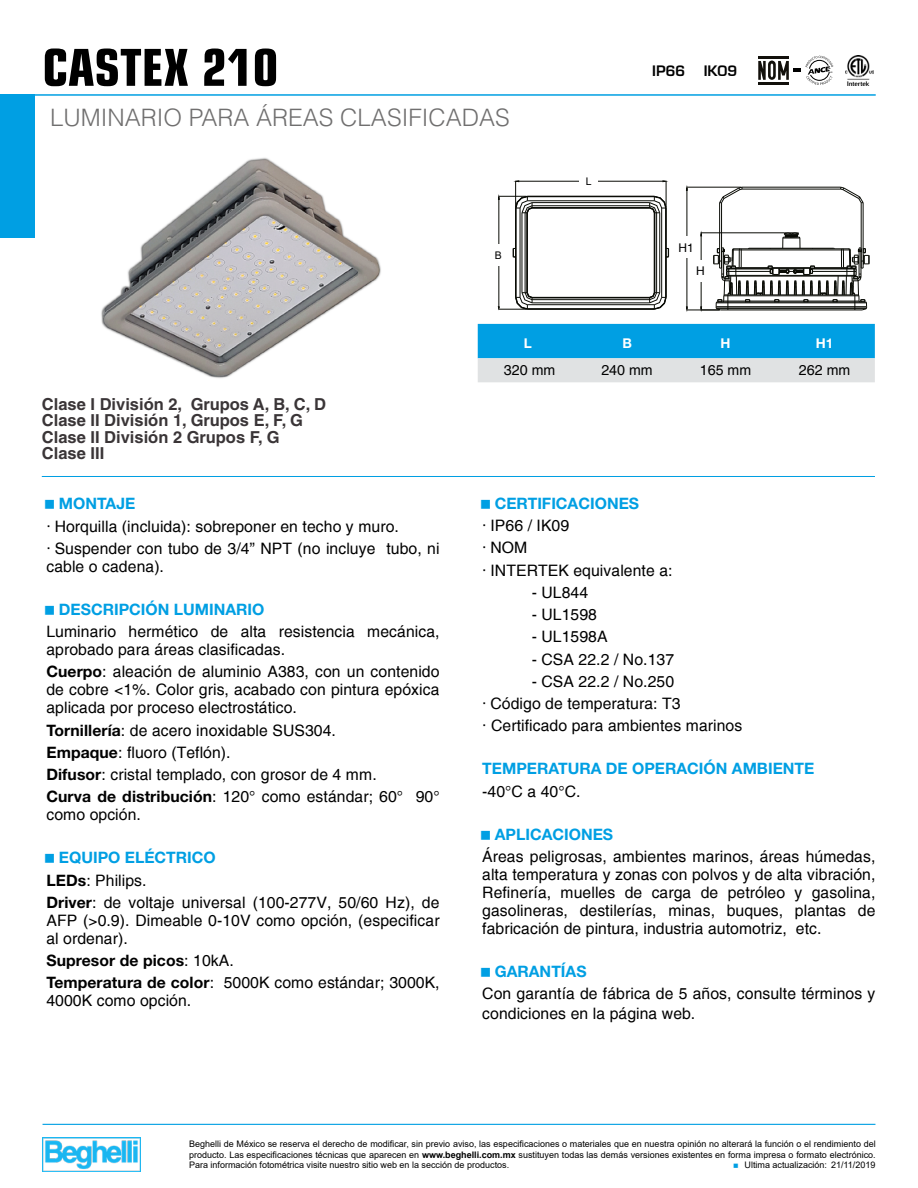
<style>
.page{position:relative;width:918px;height:1188px;background:#fff}
.page>*{position:absolute;margin:0;border:0;box-sizing:border-box;transform-origin:0 0}
.t1{font:700 condensed 51px "Eurostile";color:#000}
.t2{font:300 24px "Helvetica LT Std";color:#706f6f}
.t3{font:700 16.5px/16.5px "Helvetica LT Std";color:#3a3537}
.t4{font:15.75px/22.2px "Helvetica";letter-spacing:.005em;color:#000}
.t5{font:700 15.75px "Helvetica Neue LT Std";color:#009fe3}
.t6{font:700 15.75px "Helvetica Neue LT Std";letter-spacing:.005em;color:#000}
.t7{font:700 15.75px "Eurostile";color:#000}
.t8{font:14.25px "Helvetica";color:#000}
.t9{font:700 13.5px "Helvetica Neue";color:#fff}
.t10{font:12px "Helvetica";color:#000}
.t11{font:10.5px "Arial";color:#000}
.t12{font:9px/10.5px "Arial";color:#000;text-align:justify}
.s1{font-family:"Helvetica Neue LT Std";font-weight:700}
.s2{font-family:"Helvetica";font-weight:400}
.s3{font-weight:700}
</style>
<div class="page">
<div style="left:0;top:95px;width:35px;height:143px;background:#009fe3"></div>
<hr style="left:0;top:94px;width:876px;height:2px;background:#009fe3">
<img style="left:43px;top:1138px;width:98px;height:33px">
<hr style="left:43px;top:1124px;width:832px;height:1px;background:#009fe3">
<img style="left:101px;top:158px;width:280px;height:220px">
<svg style="left:478px;top:324px;width:397px;height:58px;background:#5cbae3"></svg>
<hr style="left:719px;top:203px;width:1px;height:65px;background:#090b05">
<hr style="left:721px;top:203px;width:1px;height:65px;background:#090b05">
<hr style="left:861px;top:203px;width:1px;height:65px;background:#090b05">
<hr style="left:863px;top:203px;width:1px;height:65px;background:#090b05">
<hr style="left:742px;top:189px;width:99px;height:1px;background:#090b05">
<hr style="left:742px;top:187px;width:99px;height:1px;background:#090b05">
<svg style="left:719px;top:187px;width:24px;height:16px"></svg>
<svg style="left:840px;top:187px;width:24px;height:16px"></svg>
<svg style="left:701px;top:233px;width:169px;height:78px"></svg>
<hr style="left:686px;top:310px;width:34px;height:1px;background:#090b05">
<hr style="left:686px;top:187px;width:55px;height:1px;background:#090b05">
<hr style="left:687px;top:251px;width:1px;height:57px;background:#090b05">
<hr style="left:687px;top:190px;width:1px;height:56px;background:#090b05">
<hr style="left:527px;top:309px;width:127px;height:1px;background:#090b05">
<hr style="left:527px;top:304px;width:127px;height:1px;background:#090b05">
<hr style="left:532px;top:303px;width:118px;height:1px;background:#090b05">
<hr style="left:532px;top:299px;width:118px;height:1px;background:#090b05">
<hr style="left:532px;top:298px;width:118px;height:1px;background:#090b05">
<hr style="left:532px;top:297px;width:118px;height:1px;background:#090b05">
<hr style="left:515px;top:208px;width:1px;height:89px;background:#090b05">
<hr style="left:516px;top:208px;width:1px;height:89px;background:#090b05">
<hr style="left:520px;top:208px;width:1px;height:89px;background:#090b05">
<hr style="left:522px;top:213px;width:1px;height:80px;background:#090b05">
<hr style="left:525px;top:213px;width:1px;height:80px;background:#090b05">
<hr style="left:527px;top:213px;width:1px;height:80px;background:#090b05">
<hr style="left:532px;top:208px;width:118px;height:1px;background:#090b05">
<hr style="left:532px;top:207px;width:118px;height:1px;background:#090b05">
<hr style="left:532px;top:205px;width:118px;height:1px;background:#090b05">
<hr style="left:532px;top:202px;width:118px;height:1px;background:#090b05">
<hr style="left:527px;top:201px;width:127px;height:1px;background:#090b05">
<hr style="left:527px;top:196px;width:127px;height:1px;background:#090b05">
<hr style="left:654px;top:213px;width:1px;height:80px;background:#090b05">
<hr style="left:655px;top:213px;width:1px;height:80px;background:#090b05">
<hr style="left:656px;top:213px;width:1px;height:80px;background:#090b05">
<hr style="left:659px;top:213px;width:1px;height:80px;background:#090b05">
<hr style="left:661px;top:208px;width:1px;height:89px;background:#090b05">
<hr style="left:665px;top:208px;width:1px;height:89px;background:#090b05">
<hr style="left:666px;top:208px;width:1px;height:89px;background:#090b05">
<svg style="left:513px;top:248px;width:2px;height:10px"></svg>
<svg style="left:649px;top:292px;width:18px;height:18px"></svg>
<svg style="left:666px;top:248px;width:3px;height:10px"></svg>
<hr style="left:499px;top:199px;width:1px;height:51px;background:#090b05">
<hr style="left:499px;top:255px;width:1px;height:52px;background:#090b05">
<svg style="left:498px;top:292px;width:35px;height:18px"></svg>
<hr style="left:518px;top:181px;width:68px;height:1px;background:#090b05">
<hr style="left:596px;top:181px;width:68px;height:1px;background:#090b05">
<svg style="left:498px;top:181px;width:35px;height:33px"></svg>
<svg style="left:649px;top:181px;width:18px;height:33px"></svg>
<div style="left:579px;top:171px;width:19px;height:22px;background:#fff"></div>
<div style="left:489px;top:244px;width:19px;height:22px;background:#fff"></div>
<div style="left:677px;top:236px;width:19px;height:22px;background:#fff"></div>
<div style="left:691px;top:260px;width:19px;height:22px;background:#fff"></div>
<hr style="left:42px;top:476px;width:833px;height:1px;background:#009fe3">
<img style="left:845px;top:56px;width:28px;height:29px">
<svg style="left:758px;top:56px;width:75px;height:29px"></svg>
<h1 class="t1" style="left:43px;top:37px;width:237px">CASTEX 210</h1>
<h2 class="t2" style="left:50px;top:103px;width:461px">LUMINARIO PARA ÁREAS CLASIFICADAS</h2>
<p class="t11" style="left:495px;top:248px;width:9px">B</p>
<p class="t11" style="left:586px;top:175px;width:7px">L</p>
<p class="t7" style="left:652px;top:64px;width:87px">IP66 IK09</p>
<p class="t10" style="left:679px;top:240px;width:17px">H1</p>
<p class="t10" style="left:696px;top:264px;width:10px">H</p>
<p class="t3" style="left:42px;top:395px;width:286px">Clase I División 2, Grupos A, B, C, D<br>Clase II División 1, Grupos E, F, G<br>Clase II División 2 Grupos F, G<br>Clase III</p>
<p class="t5" style="left:59px;top:494px;width:78px">MONTAJE</p>
<p class="t4" style="left:46px;top:515px;width:395px">· Horquilla (incluida): sobreponer en techo y muro.<br>· Suspender con tubo de 3/4” NPT (no incluye tubo, ni</p>
<p class="t4" style="left:46px;top:555px;width:119px">cable o cadena).</p>
<p class="t5" style="left:59px;top:599px;width:207px">DESCRIPCIÓN LUMINARIO</p>
<p class="t4" style="left:46px;top:623px;width:395px;line-height:18px">Luminario hermético de alta resistencia mecánica, aprobado para áreas clasificadas.</p>
<p class="t4" style="left:46px;top:663px;width:395px;line-height:18px;text-align:justify"><span class="s1">Cuerpo</span>: aleación de aluminio A383, con un contenido de cobre &lt;1%. Color gris, acabado con pintura epóxica aplicada por proceso electrostático.</p>
<p class="t4" style="left:46px;top:719px;width:395px"><span class="s1">Tornillería</span>: de acero inoxidable SUS304.<br><span class="s1">Empaque</span>: fluoro (Teflón).<br><span class="s1">Difusor</span>: cristal templado, con grosor de 4 mm.<br><span class="s1">Curva de distribución</span>: 120° como estándar; 60° 90°</p>
<p class="t4" style="left:46px;top:804px;width:96px">como opción.</p>
<p class="t5" style="left:59px;top:848px;width:158px">EQUIPO ELÉCTRICO</p>
<p class="t4" style="left:46px;top:869px;width:395px"><span class="s1">LEDs</span>: Philips.<br><span class="s1">Driver</span>: de voltaje universal (100-277V, 50/60 Hz), de</p>
<p class="t4" style="left:46px;top:911px;width:395px;line-height:18px">AFP (&gt;0.9). Dimeable 0-10V como opción, (especificar al ordenar).</p>
<p class="t6" style="left:46px;top:951px;width:189px">Supresor de picos<span class="s2">: 10kA.</span></p>
<p class="t4" style="left:46px;top:974px;width:395px;line-height:18px"><span class="s1">Temperatura de color</span>: 5000K como estándar; 3000K,<br>4000K como opción.</p>
<p class="t9" style="left:524px;top:335px;width:10px">L</p>
<p class="t9" style="left:622px;top:335px;width:11px">B</p>
<p class="t9" style="left:721px;top:335px;width:12px">H</p>
<p class="t9" style="left:816px;top:335px;width:19px">H1</p>
<p class="t8" style="left:504px;top:361px;width:53px">320 mm</p>
<p class="t8" style="left:601px;top:361px;width:53px">240 mm</p>
<p class="t8" style="left:700px;top:361px;width:53px">165 mm</p>
<p class="t8" style="left:799px;top:361px;width:53px">262 mm</p>
<p class="t5" style="left:495px;top:493px;width:146px">CERTIFICACIONES</p>
<p class="t4" style="left:482px;top:514px;width:192px">· IP66 / IK09<br>· NOM<br>· INTERTEK equivalente a:</p>
<p class="t4" style="left:532px;top:581px;width:58px">- UL844</p>
<p class="t4" style="left:532px;top:604px;width:67px">- UL1598</p>
<p class="t4" style="left:532px;top:626px;width:77px">- UL1598A</p>
<p class="t4" style="left:532px;top:648px;width:144px">- CSA 22.2 / No.137</p>
<p class="t4" style="left:482px;top:670px;width:262px;text-indent:50px">- CSA 22.2 / No.250<br>· Código de temperatura: T3<br>· Certificado para ambientes marinos</p>
<p class="t5" style="left:482px;top:759px;width:334px">TEMPERATURA DE OPERACIÓN AMBIENTE</p>
<p class="t4" style="left:482px;top:780px;width:100px">-40°C a 40°C.</p>
<p class="t5" style="left:495px;top:824px;width:120px">APLICACIONES</p>
<p class="t4" style="left:482px;top:847px;width:395px;line-height:18px;text-align:justify">Áreas peligrosas, ambientes marinos, áreas húmedas, alta temperatura y zonas con polvos y de alta vibración, Refinería, muelles de carga de petróleo y gasolina, gasolineras, destilerías, minas, buques, plantas de fabricación de pintura, industria automotriz, etc.</p>
<p class="t5" style="left:495px;top:961px;width:93px">GARANTÍAS</p>
<p class="t4" style="left:482px;top:984px;width:395px;line-height:20.2px">Con garantía de fábrica de 5 años, consulte términos y condiciones en la página web.</p>
<p class="t12" style="left:189px;top:1139px;width:688px">Beghelli de México se reserva el derecho de modificar, sin previo aviso, las especificaciones o materiales que en nuestra opinión no alterará la función o el rendimiento del producto. Las especificaciones técnicas que aparecen en <span class="s3">www.beghelli.com.mx</span> sustituyen todas las demás versiones existentes en forma impresa o formato electrónico.<br>Para información fotométrica visite nuestro sitio web en la sección de productos.</p>
<p class="t12" style="left:745px;top:1160px;width:132px">Ultima actualización: 21/11/2019</p>
</div>
